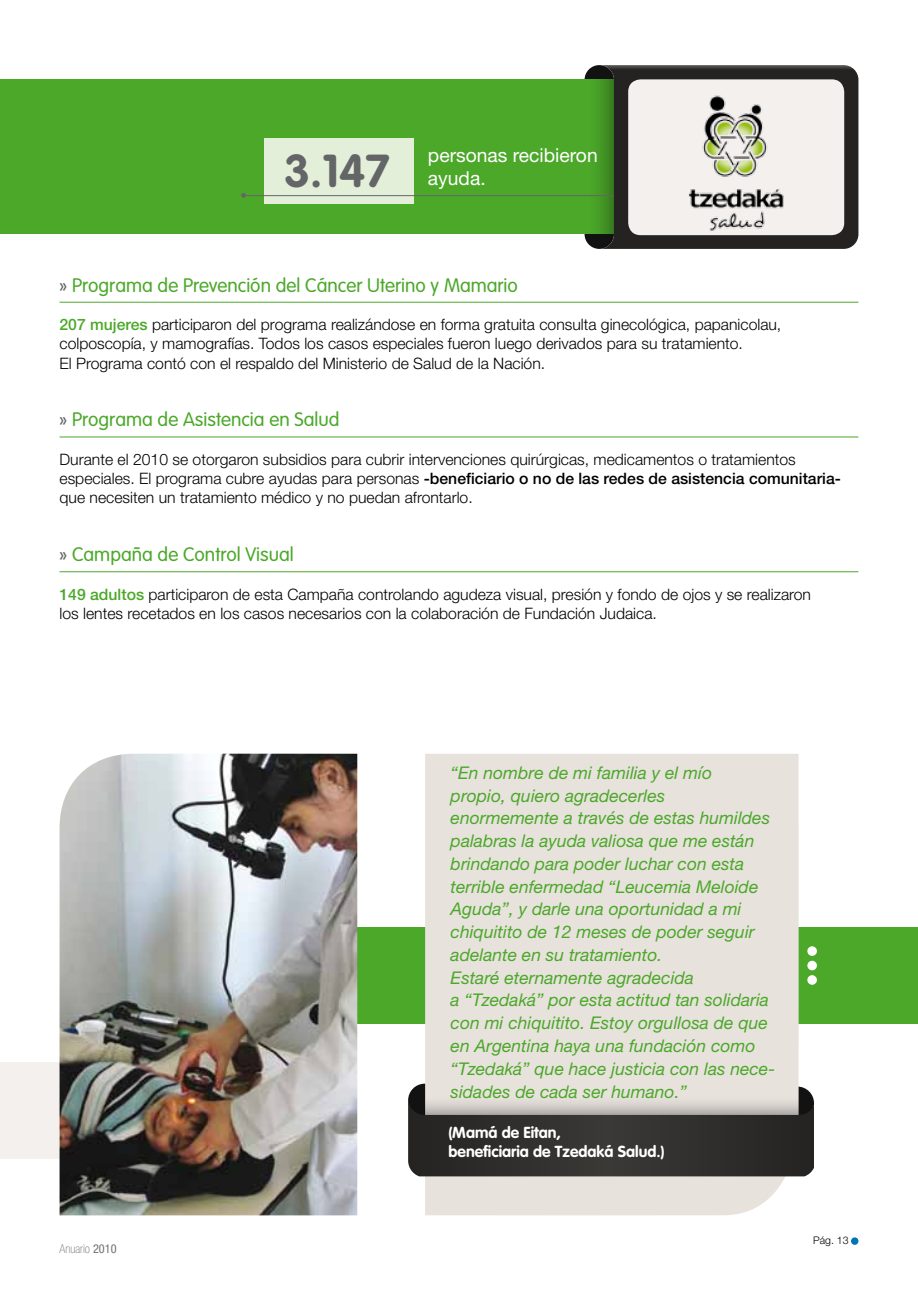
<style>
.page{position:relative;width:918px;height:1290px;background:#fff}
.page>*{position:absolute;margin:0;border:0;box-sizing:border-box;transform-origin:0 0}
.t1{font:700 45.5px "VAG Rounded Std";color:#646567}
.t2{font:300 19.25px "VAG Rounded Std";color:#4ba829}
.t3{font:19.25px "Helvetica Neue LT Std";color:#fff}
.t4{font:italic 17.5px/22.8px "Helvetica Neue LT Std";color:#4ba829}
.t5{font:300 15.75px/19.2px "Helvetica Neue LT Std";color:#000}
.t6{font:700 15.75px/19.2px "VAG Rounded Std";color:#fff}
.t7{font:100 condensed 12.25px "Helvetica Neue LT Std";color:#707172}
.t8{font:300 10.5px "Helvetica Neue LT Std";color:#000}
.s1{color:#646567}
.s2{font-weight:500;color:#4ba829}
.s3{font-weight:500}
.s4{font-weight:400}
</style>
<div class="page">
<div style="left:851px;top:1237px;width:7px;height:8px;background:#0074b7;border-radius:50%"></div>
<div style="left:0;top:1062px;width:60px;height:96px;background:#f4f0ee"></div>
<svg style="left:781px;top:1086px;width:33px;height:34px"></svg>
<div style="left:408px;top:1083px;width:33px;height:34px;background:#111211;border-radius:50%"></div>
<div style="left:357px;top:927px;width:561px;height:96px;background:#4ba829"></div>
<div style="left:425px;top:754px;width:373px;height:461px;background:#e8e2dd"></div>
<div style="left:425px;top:1095px;width:373px;height:33px;background:#e7e1dc"></div>
<div style="left:584px;top:219px;width:30px;height:30px;background:#111211;border-radius:50%"></div>
<svg style="left:584px;top:65px;width:30px;height:30px"></svg>
<div style="left:0;top:80px;width:674px;height:154px;background:#4ba829"></div>
<div style="left:264px;top:138px;width:150px;height:65px;background:#e3efd8"></div>
<svg style="left:241px;top:193px;width:5px;height:5px"></svg>
<div style="left:587px;top:80px;width:44px;height:154px;background:#49a428"></div>
<hr style="left:243px;top:195px;width:377px;height:1px;background:#646567">
<svg style="left:599px;top:65px;width:259px;height:184px;background:#2d3927"></svg>
<div style="left:628px;top:79px;width:216px;height:156px;background:#f4f0ee;border-radius:12px"></div>
<img style="left:647px;top:79px;width:176px;height:152px">
<img style="left:60px;top:754px;width:297px;height:461px">
<svg style="left:408px;top:1098px;width:406px;height:78px;background:#4f4d4b"></svg>
<hr style="left:60px;top:302px;width:798px;height:1px;background:#4ba829">
<hr style="left:60px;top:436px;width:798px;height:1px;background:#4ba829">
<hr style="left:60px;top:571px;width:798px;height:1px;background:#4ba829">
<div style="left:807px;top:946px;width:10px;height:10px;background:#fff;border-radius:50%"></div>
<div style="left:807px;top:961px;width:10px;height:9px;background:#fff;border-radius:50%"></div>
<div style="left:807px;top:975px;width:10px;height:10px;background:#fff;border-radius:50%"></div>
<h1 class="t1" style="left:284px;top:144px;width:107px">3.147</h1>
<p class="t3" style="left:428px;top:143px;width:171px">personas recibieron</p>
<p class="t3" style="left:428px;top:166px;width:59px">ayuda.</p>
<p class="t2" style="left:60px;top:274px;width:460px"><span class="s1">»</span> Programa de Prevención del Cáncer Uterino y Mamario</p>
<p class="t5" style="left:60px;top:315px;width:723px"><span class="s2">207 mujeres</span> participaron del programa realizándose en forma gratuita consulta ginecológica, papanicolau, colposcopía, y mamografías. Todos los casos especiales fueron luego derivados para su tratamiento.<br>El Programa contó con el respaldo del Ministerio de Salud de la Nación.</p>
<p class="t2" style="left:60px;top:409px;width:281px"><span class="s1">»</span> Programa de Asistencia en Salud</p>
<p class="t5" style="left:60px;top:449px;width:783px">Durante el 2010 se otorgaron subsidios para cubrir intervenciones quirúrgicas, medicamentos o tratamientos especiales. El programa cubre ayudas para personas <span class="s3">-beneficiario o no de las redes de asistencia comunitaria&shy;</span>que necesiten un tratamiento médico y no puedan afrontarlo.</p>
<p class="t2" style="left:60px;top:543px;width:236px"><span class="s1">»</span> Campaña de Control Visual</p>
<p class="t5" style="left:60px;top:584px;width:753px"><span class="s2">149 adultos</span> participaron de esta Campaña controlando agudeza visual, presión y fondo de ojos y se realizaron los lentes recetados en los casos necesarios con la colaboración de Fundación Judaica.</p>
<p class="t4" style="left:451px;top:761px;width:326px">“En nombre de mi familia y el mío<br>propio, quiero agradecerles enormemente a través de estas humildes palabras la ayuda valiosa que me están brindando para poder luchar con esta terrible enfermedad “Leucemia Meloide Aguda”, y darle una oportunidad a mi chiquitito de 12 meses de poder seguir adelante en su tratamiento.<br>Estaré eternamente agradecida<br>a “Tzedaká” por esta actitud tan solidaria con mi chiquitito. Estoy orgullosa de que en Argentina haya una fundación como “Tzedaká” que hace justicia con las nece&shy;sidades de cada ser humano.”</p>
<p class="t7" style="left:60px;top:1241px;width:59px">Anuario <span class="s4">2010</span></p>
<p class="t6" style="left:448px;top:1123px;width:218px">(Mamá de Eitan,<br>beneficiaria de Tzedaká Salud.)</p>
<p class="t8" style="left:813px;top:1234px;width:37px">Pág. 13</p>
</div>
